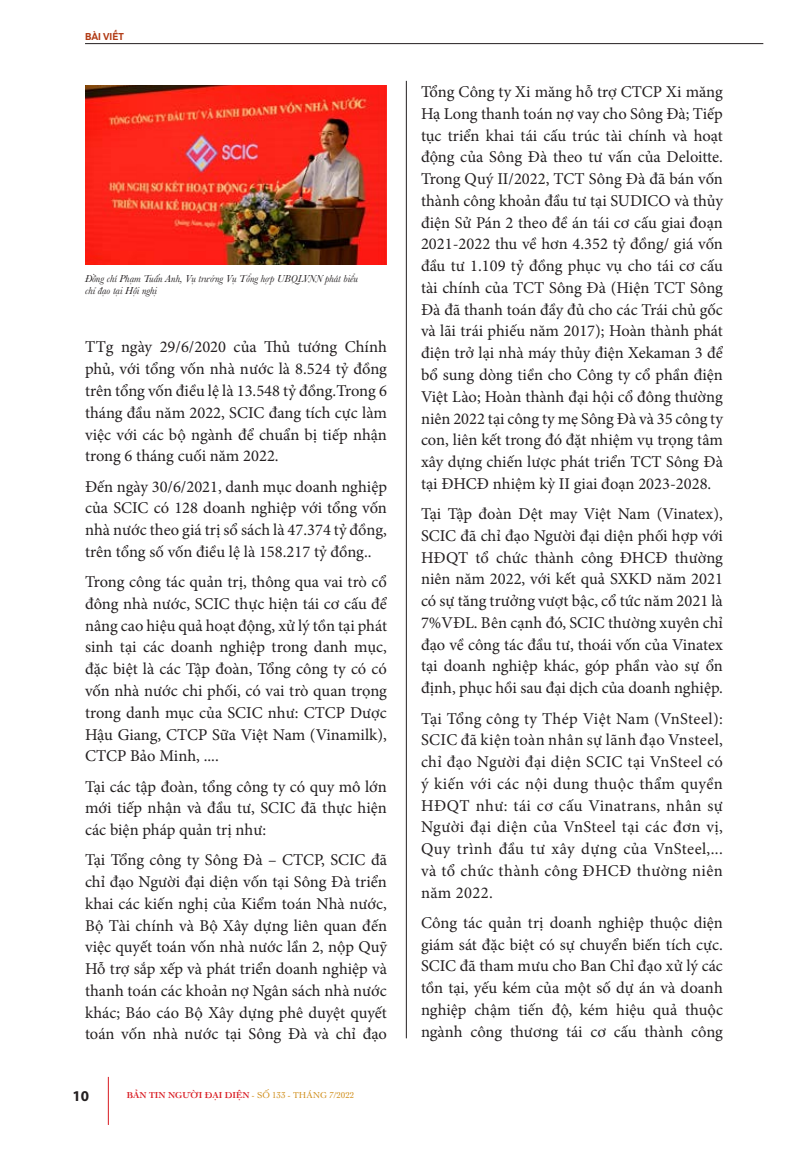
<style>
.page{position:relative;width:808px;height:1149px;background:#fff}
.page>*{position:absolute;margin:0;border:0;box-sizing:border-box;transform-origin:0 0}
.t1{font:16.5px/21.8px "Minion Pro";color:#231f20;text-align:justify}
.t2{font:700 15px "Myriad Pro";color:#231f20}
.t3{font:italic 10.5px/12.6px "Baskerville";color:#231f20}
.t4{font:600 9.9px "Montserrat";color:#b13a14;scale:.91 1}
.t5{font:700 9px "Cochin";color:#d81920}
.s1{font-weight:400;color:#ce8a13}
</style>
<div class="page">
<hr style="left:85px;top:43px;width:678px;height:1px;background:#231f20">
<img style="left:85px;top:85px;width:302px;height:179px">
<hr style="left:406px;top:81px;width:1px;height:956px;background:#231f20">
<hr style="left:108px;top:1076px;width:1px;height:48px;background:#d81920">
<p class="t4" style="left:85px;top:29px;width:44px">BÀI VIẾT</p>
<p class="t3" style="left:85px;top:272px;width:274px">Đồng chí Phạm Tuấn Anh, Vụ trưởng Vụ Tổng hợp UBQLVNN phát biểu chỉ đạo tại Hội nghị</p>
<p class="t1" style="left:85px;top:336px;width:303px">TTg ngày 29/6/2020 của Thủ tướng Chính phủ, với tổng vốn nhà nước là 8.524 tỷ đồng trên tổng vốn điều lệ là 13.548 tỷ đồng.Trong 6 tháng đầu năm 2022, SCIC đang tích cực làm việc với các bộ ngành để chuẩn bị tiếp nhận trong 6 tháng cuối năm 2022.</p>
<p class="t1" style="left:85px;top:475px;width:303px">Đến ngày 30/6/2021, danh mục doanh nghiệp của SCIC có 128 doanh nghiệp với tổng vốn nhà nước theo giá trị sổ sách là 47.374 tỷ đồng, trên tổng số vốn điều lệ là 158.217 tỷ đồng..</p>
<p class="t1" style="left:85px;top:571px;width:303px">Trong công tác quản trị, thông qua vai trò cổ đông nhà nước, SCIC thực hiện tái cơ cấu để nâng cao hiệu quả hoạt động, xử lý tồn tại phát sinh tại các doanh nghiệp trong danh mục, đặc biệt là các Tập đoàn, Tổng công ty có có vốn nhà nước chi phối, có vai trò quan trọng trong danh mục của SCIC như: CTCP Dược Hậu Giang, CTCP Sữa Việt Nam (Vinamilk), CTCP Bảo Minh, ....</p>
<p class="t1" style="left:85px;top:775px;width:303px">Tại các tập đoàn, tổng công ty có quy mô lớn mới tiếp nhận và đầu tư, SCIC đã thực hiện các biện pháp quản trị như:</p>
<p class="t1" style="left:85px;top:849px;width:303px">Tại Tổng công ty Sông Đà – CTCP, SCIC đã chỉ đạo Người đại diện vốn tại Sông Đà triển khai các kiến nghị của Kiểm toán Nhà nước, Bộ Tài chính và Bộ Xây dựng liên quan đến việc quyết toán vốn nhà nước lần 2, nộp Quỹ Hỗ trợ sắp xếp và phát triển doanh nghiệp và thanh toán các khoản nợ Ngân sách nhà nước khác; Báo cáo Bộ Xây dựng phê duyệt quyết toán vốn nhà nước tại Sông Đà và chỉ đạo</p>
<p class="t2" style="left:72px;top:1085px;width:18px">10</p>
<p class="t5" style="left:127px;top:1088px;width:229px">BẢN TIN NGƯỜI ĐẠI DIỆN <span class="s1">- SỐ 133 - THÁNG 7/2022</span></p>
<p class="t1" style="left:421px;top:81px;width:303px">Tổng Công ty Xi măng hỗ trợ CTCP Xi măng Hạ Long thanh toán nợ vay cho Sông Đà; Tiếp tục triển khai tái cấu trúc tài chính và hoạt động của Sông Đà theo tư vấn của Deloitte.<br>Trong Quý II/2022, TCT Sông Đà đã bán vốn thành công khoản đầu tư tại SUDICO và thủy điện Sử Pán 2 theo đề án tái cơ cấu giai đoạn 2021-2022 thu về hơn 4.352 tỷ đồng/ giá vốn đầu tư 1.109 tỷ đồng phục vụ cho tái cơ cấu tài chính của TCT Sông Đà (Hiện TCT Sông Đà đã thanh toán đầy đủ cho các Trái chủ gốc và lãi trái phiếu năm 2017); Hoàn thành phát điện trở lại nhà máy thủy điện Xekaman 3 để bổ sung dòng tiền cho Công ty cổ phần điện Việt Lào; Hoàn thành đại hội cổ đông thường niên 2022 tại công ty mẹ Sông Đà và 35 công ty con, liên kết trong đó đặt nhiệm vụ trọng tâm xây dựng chiến lược phát triển TCT Sông Đà tại ĐHCĐ nhiệm kỳ II giai đoạn 2023-2028.</p>
<p class="t1" style="left:421px;top:503px;width:303px">Tại Tập đoàn Dệt may Việt Nam (Vinatex), SCIC đã chỉ đạo Người đại diện phối hợp với HĐQT tổ chức thành công ĐHCĐ thường niên năm 2022, với kết quả SXKD năm 2021 có sự tăng trưởng vượt bậc, cổ tức năm 2021 là 7%VĐL. Bên cạnh đó, SCIC thường xuyên chỉ đạo về công tác đầu tư, thoái vốn của Vinatex tại doanh nghiệp khác, góp phần vào sự ổn định, phục hồi sau đại dịch của doanh nghiệp.</p>
<p class="t1" style="left:421px;top:707px;width:303px">Tại Tổng công ty Thép Việt Nam (VnSteel):<br>SCIC đã kiện toàn nhân sự lãnh đạo Vnsteel, chỉ đạo Người đại diện SCIC tại VnSteel có ý kiến với các nội dung thuộc thẩm quyền HĐQT như: tái cơ cấu Vinatrans, nhân sự Người đại diện của VnSteel tại các đơn vị, Quy trình đầu tư xây dựng của VnSteel,... và tổ chức thành công ĐHCĐ thường niên năm 2022.</p>
<p class="t1" style="left:421px;top:911px;width:303px">Công tác quản trị doanh nghiệp thuộc diện giám sát đặc biệt có sự chuyển biến tích cực.<br>SCIC đã tham mưu cho Ban Chỉ đạo xử lý các tồn tại, yếu kém của một số dự án và doanh nghiệp chậm tiến độ, kém hiệu quả thuộc ngành công thương tái cơ cấu thành công</p>
</div>
